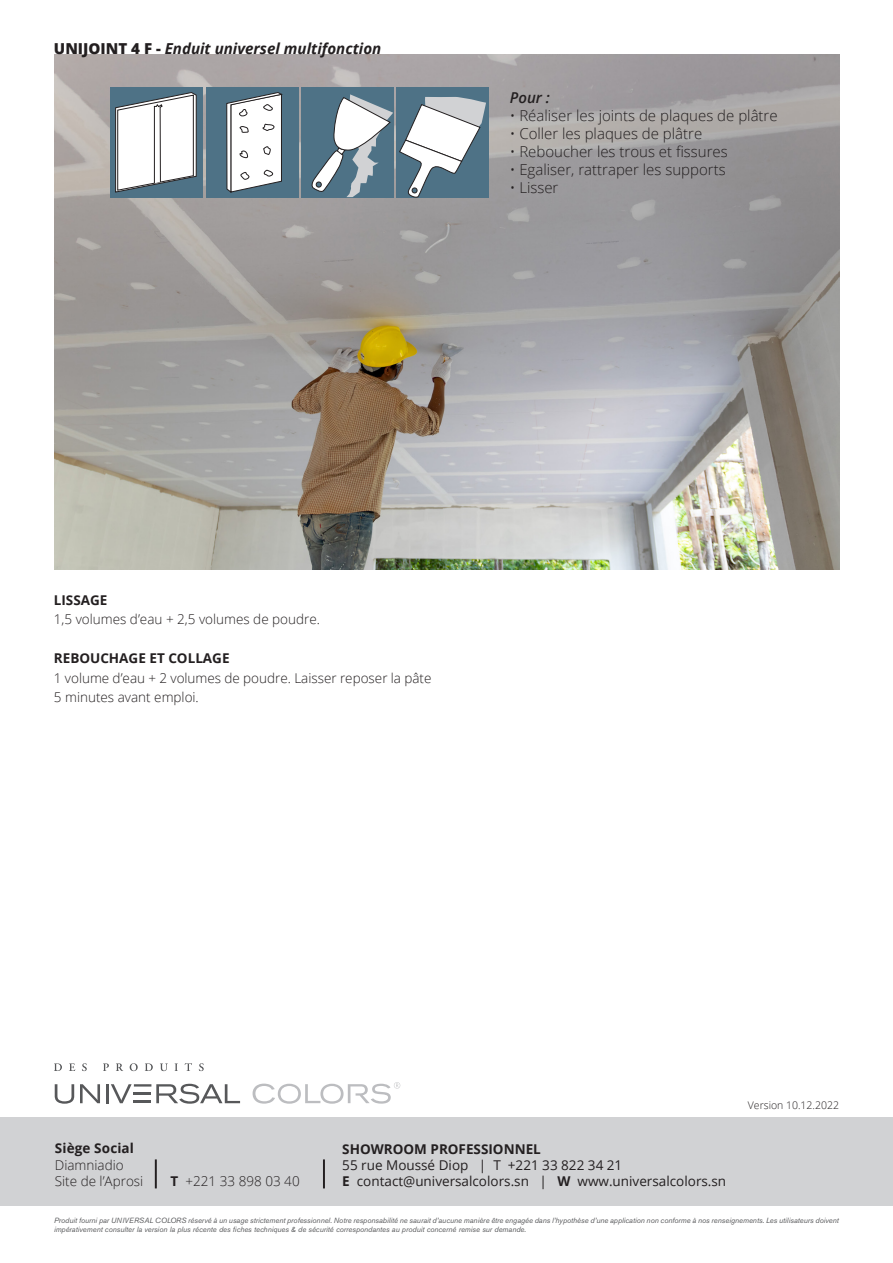
<style>
.page{position:relative;width:893px;height:1263px;background:#fff}
.page>*{position:absolute;margin:0;border:0;box-sizing:border-box;transform-origin:0 0}
.t1{font:italic 700 15.15px "Open Sans";color:#231f20}
.t2{font:300 15px "Open Sans";color:#231f20}
.t3{font:italic 600 15px "Open Sans";color:#231f20}
.t4{font:300 13.5px/19.5px "Open Sans";color:#231f20}
.t5{font:13.5px "Open Sans";color:#231f20}
._8_pt_Small_Text{font:700 13.5px "Open Sans";color:#231f20}
.t6{font:300 10.5px "Open Sans";color:#231f20}
.t7{font:italic 7.5px/9px "Akzidenz Grotesk BE";color:#57585a}
.s1{font-weight:800;font-style:normal}
.s2{font-weight:700}
</style>
<div class="page">
<img style="left:54px;top:54px;width:785px;height:516px">
<svg style="left:253px;top:1082px;width:147px;height:22px"></svg>
<svg style="left:55px;top:1084px;width:19px;height:20px"></svg>
<svg style="left:80px;top:1084px;width:20px;height:19px"></svg>
<hr style="left:106px;top:1084px;width:3px;height:19px;background:#57585a">
<svg style="left:111px;top:1084px;width:129px;height:20px"></svg>
<svg style="left:54px;top:1063px;width:8px;height:8px"></svg>
<svg style="left:69px;top:1063px;width:6px;height:8px"></svg>
<svg style="left:82px;top:1063px;width:5px;height:8px"></svg>
<svg style="left:103px;top:1063px;width:6px;height:8px"></svg>
<svg style="left:116px;top:1063px;width:7px;height:8px"></svg>
<svg style="left:130px;top:1063px;width:8px;height:8px"></svg>
<svg style="left:145px;top:1063px;width:8px;height:8px"></svg>
<svg style="left:160px;top:1063px;width:8px;height:8px"></svg>
<svg style="left:175px;top:1063px;width:3px;height:8px"></svg>
<svg style="left:185px;top:1063px;width:7px;height:8px"></svg>
<svg style="left:199px;top:1063px;width:5px;height:8px"></svg>
<div style="left:0;top:1117px;width:893px;height:88px;background:#d1d2d4"></div>
<hr style="left:155px;top:1159px;width:2px;height:29px;background:#231f20">
<hr style="left:323px;top:1159px;width:2px;height:29px;background:#231f20">
<div style="left:111px;top:87px;width:92px;height:110px;background:#4e7286"></div>
<div style="left:206px;top:87px;width:92px;height:110px;background:#4e7286"></div>
<div style="left:301px;top:87px;width:92px;height:110px;background:#4e7286"></div>
<div style="left:397px;top:87px;width:92px;height:110px;background:#4e7286"></div>
<svg style="left:115px;top:92px;width:82px;height:101px;background:#cdd2d5"></svg>
<svg style="left:226px;top:93px;width:57px;height:100px;background:#d1d5d7"></svg>
<svg style="left:311px;top:94px;width:82px;height:103px"></svg>
<svg style="left:399px;top:97px;width:87px;height:101px"></svg>
<p class="t1" style="left:54px;top:38px;width:329px"><span class="s1">UNIJOINT 4 F -</span> Enduit universel multifonction</p>
<p class="t3" style="left:510px;top:87px;width:42px">Pour :</p>
<p class="t2" style="left:510px;top:105px;width:269px">• Réaliser les joints de plaques de plâtre</p>
<p class="t2" style="left:510px;top:123px;width:194px">• Coller les plaques de plâtre</p>
<p class="t2" style="left:510px;top:141px;width:220px">• Reboucher les trous et fissures</p>
<p class="t2" style="left:510px;top:159px;width:217px">• Egaliser, rattraper les supports</p>
<p class="t2" style="left:510px;top:177px;width:50px">• Lisser</p>
<p class="_8_pt_Small_Text" style="left:54px;top:590px;width:55px">LISSAGE</p>
<p class="t4" style="left:54px;top:609px;width:268px">1,5 volumes d’eau + 2,5 volumes de poudre.</p>
<p class="_8_pt_Small_Text" style="left:54px;top:649px;width:177px">REBOUCHAGE ET COLLAGE</p>
<p class="t4" style="left:54px;top:668px;width:379px">1 volume d’eau + 2 volumes de poudre. Laisser reposer la pâte<br>5 minutes avant emploi.</p>
<p class="t6" style="left:748px;top:1098px;width:93px">Version 10.12.2022</p>
<p class="_8_pt_Small_Text" style="left:55px;top:1139px;width:81px">Siège Social</p>
<p class="t4" style="left:55px;top:1154px;width:70px">Diamniadio</p>
<p class="t4" style="left:55px;top:1171px;width:90px">Site de l’Aprosi</p>
<p class="t4" style="left:171px;top:1171px;width:131px"><span class="s2">T</span> +221 33 898 03 40</p>
<p class="_8_pt_Small_Text" style="left:342px;top:1139px;width:200px">SHOWROOM PROFESSIONNEL</p>
<p class="t5" style="left:342px;top:1156px;width:282px">55 rue Moussé Diop | T +221 33 822 34 21</p>
<p class="t5" style="left:342px;top:1172px;width:385px"><span class="s2">E</span> contact@universalcolors.sn | <span class="s2">W</span> www.universalcolors.sn</p>
<p class="t7" style="left:54px;top:1216px;width:786px">Produit fourni par UNIVERSAL COLORS réservé à un usage strictement professionnel. Notre responsabilité ne saurait d’aucune manière être engagée dans l’hypothèse d’une application non conforme à nos renseignements. Les utilisateurs doivent impérativement consulter la version la plus récente des fiches techniques &amp; de sécurité correspondantes au produit concerné remise sur demande.</p>
</div>
